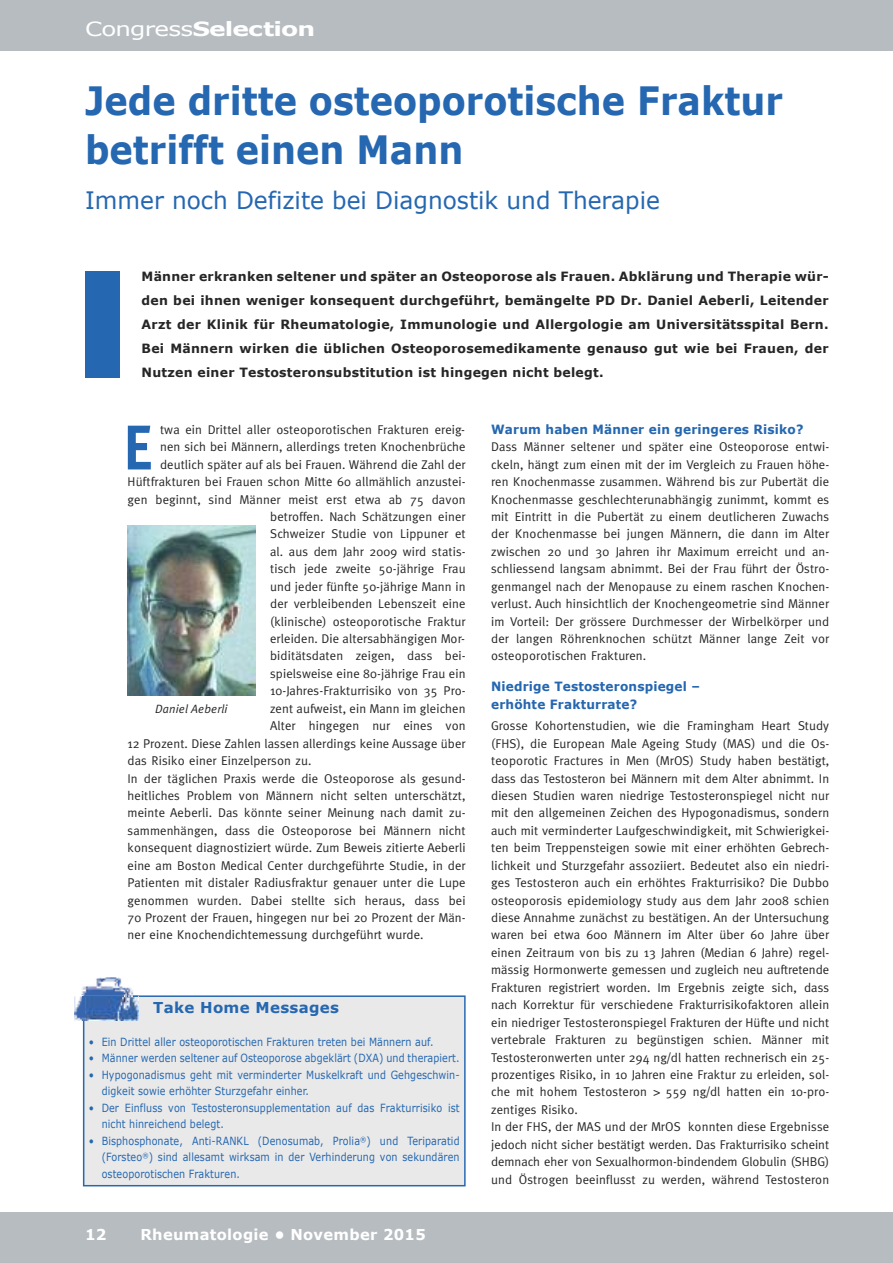
<style>
.page{position:relative;width:893px;height:1263px;background:#fff}
.page>*{position:absolute;margin:0;border:0;box-sizing:border-box;transform-origin:0 0}
.t1{font:700 63px "Meta Plus";color:#2567b0;scale:.9 1}
.t2{font:700 39px/48.8px "Verdana";color:#2567b0;scale:.9 1}
.t3{font:24px "Verdana";color:#2567b0}
.t4{font:700 19.5px "Verdana";letter-spacing:-.035em;color:#fff;scale:1.28 1}
.t5{font:700 15px "Verdana";letter-spacing:.02em;color:#fff}
.t6{font:700 15px "Verdana";letter-spacing:.02em;color:#2567b0}
.t7{font:12.75px/17.4px "Meta Plus";letter-spacing:.01em;color:#272627;text-align:justify}
.t8{font:700 12.75px/24px "Verdana";letter-spacing:.02em;color:#272627;text-align:justify}
.t9{font:700 12.75px/17.4px "Verdana";letter-spacing:.015em;color:#2567b0;scale:.95 1}
.t10{font:italic 12px "Meta Plus Normal";letter-spacing:.015em;color:#272627}
.t11{font:11.25px/16.5px "Verdana";letter-spacing:.015em;color:#2567b0;scale:.85 1}
.s1{font-weight:400}
.s2{font-family:"Univers"}
</style>
<div class="page">
<div style="left:0;top:0;width:893px;height:51px;background:#b6bcc0"></div>
<div style="left:0;top:1212px;width:893px;height:51px;background:#b6bcc0"></div>
<div style="left:85px;top:271px;width:34px;height:106px;background:#2567b0"></div>
<img style="left:128px;top:525px;width:127px;height:170px">
<div style="left:84px;top:997px;width:380px;height:188px;background:#e9e9e9"></div>
<div style="left:83px;top:995px;width:383px;height:191px;border:2px solid #2567b0"></div>
<img style="left:74px;top:977px;width:64px;height:44px">
<svg style="left:83px;top:997px;width:1px;height:24px"></svg>
<h3 class="t4" style="left:85px;top:17px;width:181px"><span class="s1">Congress</span>Selection</h3>
<h2 class="t2" style="left:85px;top:75px;width:777px">Jede dritte osteoporotische Fraktur betrifft einen Mann</h2>
<h3 class="t3" style="left:85px;top:185px;width:576px">Immer noch Defizite bei Diagnostik und Therapie</h3>
<p class="t8" style="left:142px;top:264px;width:689px">Männer erkranken seltener und später an Osteoporose als Frauen. Abklärung und Therapie wür&shy;den bei ihnen weniger konsequent durchgeführt, bemängelte PD Dr. Daniel Aeberli, Leitender Arzt der Klinik für Rheumatologie, Immunologie und Allergologie am Universitätsspital Bern.<br>Bei Männern wirken die üblichen Osteoporosemedikamente genauso gut wie bei Frauen, der Nutzen einer Testosteronsubstitution ist hingegen nicht belegt.</p>
<p class="t7" style="left:160px;top:421px;width:306px">twa ein Drittel aller osteoporotischen Frakturen ereig-</p>
<p class="t7" style="left:160px;top:438px;width:307px">nen sich bei Männern, allerdings treten Knochenbrüche</p>
<p class="t7" style="left:160px;top:456px;width:307px">deutlich später auf als bei Frauen. Während die Zahl der</p>
<p class="t7" style="left:128px;top:473px;width:340px">Hüftfrakturen bei Frauen schon Mitte 60 allmählich anzustei-</p>
<p class="t7" style="left:128px;top:490px;width:340px">gen beginnt, sind Männer meist erst etwa ab 75 davon</p>
<p class="t7" style="left:270px;top:508px;width:197px">betroffen. Nach Schätzungen einer</p>
<p class="t7" style="left:270px;top:525px;width:197px">Schweizer Studie von Lippuner et</p>
<p class="t7" style="left:270px;top:543px;width:197px">al. aus dem Jahr 2009 wird statis-</p>
<p class="t7" style="left:270px;top:560px;width:197px">tisch jede zweite 50-jährige Frau</p>
<p class="t7" style="left:270px;top:578px;width:197px">und jeder fünfte 50-jährige Mann in</p>
<p class="t7" style="left:270px;top:595px;width:197px">der verbleibenden Lebenszeit eine</p>
<p class="t7" style="left:270px;top:612px;width:197px">(klinische) osteoporotische Fraktur</p>
<p class="t7" style="left:270px;top:630px;width:196px">erleiden. Die altersabhängigen Mor-</p>
<p class="t7" style="left:270px;top:647px;width:197px">biditätsdaten zeigen, dass bei-</p>
<p class="t7" style="left:270px;top:665px;width:197px">spielsweise eine 80-jährige Frau ein</p>
<p class="t7" style="left:270px;top:682px;width:197px">10-Jahres-Frakturrisiko von 35 Pro-</p>
<p class="t7" style="left:270px;top:700px;width:197px">zent aufweist, ein Mann im gleichen</p>
<p class="t7" style="left:270px;top:717px;width:197px">Alter hingegen nur eines von</p>
<p class="t7" style="left:128px;top:734px;width:340px">12 Prozent. Diese Zahlen lassen allerdings keine Aussage über</p>
<p class="t7" style="left:128px;top:752px;width:185px">das Risiko einer Einzelperson zu.</p>
<p class="t7" style="left:128px;top:769px;width:340px">In der täglichen Praxis werde die Osteoporose als gesund-</p>
<p class="t7" style="left:128px;top:787px;width:340px">heitliches Problem von Männern nicht selten unterschätzt,</p>
<p class="t7" style="left:128px;top:804px;width:340px">meinte Aeberli. Das könnte seiner Meinung nach damit zu-</p>
<p class="t7" style="left:128px;top:822px;width:340px">sammenhängen, dass die Osteoporose bei Männern nicht</p>
<p class="t7" style="left:128px;top:839px;width:340px">konsequent diagnostiziert würde. Zum Beweis zitierte Aeberli</p>
<p class="t7" style="left:128px;top:857px;width:340px">eine am Boston Medical Center durchgeführte Studie, in der</p>
<p class="t7" style="left:128px;top:874px;width:340px">Patienten mit distaler Radiusfraktur genauer unter die Lupe</p>
<p class="t7" style="left:128px;top:891px;width:340px">genommen wurden. Dabei stellte sich heraus, dass bei</p>
<p class="t7" style="left:128px;top:909px;width:340px">70 Prozent der Frauen, hingegen nur bei 20 Prozent der Män-</p>
<p class="t7" style="left:128px;top:926px;width:298px">ner eine Knochendichtemessung durchgeführt wurde.</p>
<h1 class="t1" style="left:123px;top:411px;width:35px">E</h1>
<p class="t10" style="left:155px;top:701px;width:74px">Daniel Aeberli</p>
<p class="t6" style="left:153px;top:998px;width:187px">Take Home Messages</p>
<p class="t11" style="left:89px;top:1033px;width:407px">• Ein Drittel aller osteoporotischen Frakturen treten bei Männern auf.</p>
<p class="t11" style="left:89px;top:1050px;width:438px">• Männer werden seltener auf Osteoporose abgeklärt (DXA) und therapiert.</p>
<p class="t11" style="left:102px;top:1066px;width:423px;text-indent:-13px">• Hypogonadismus geht mit verminderter Muskelkraft und Gehgeschwin&shy;digkeit sowie erhöhter Sturzgefahr einher.</p>
<p class="t11" style="left:102px;top:1099px;width:423px;text-indent:-13px">• Der Einfluss von Testosteronsupplementation auf das Frakturrisiko ist nicht hinreichend belegt.</p>
<p class="t11" style="left:102px;top:1132px;width:423px;text-align:justify;text-indent:-13px">• Bisphosphonate, Anti-RANKL (Denosumab, Prolia<sup>®</sup>) und Teriparatid (Forsteo<sup>®</sup>) sind allesamt wirksam in der Verhinderung von sekundären osteoporotischen Frakturen.</p>
<p class="t5" style="left:85px;top:1225px;width:23px">12</p>
<p class="t5" style="left:140px;top:1225px;width:287px">Rheumatologie • November 2015</p>
<p class="t9" style="left:491px;top:420px;width:330px">Warum haben Männer ein geringeres Risiko?</p>
<p class="t7" style="left:491px;top:438px;width:340px">Dass Männer seltener und später eine Osteoporose entwi&shy;ckeln, hängt zum einen mit der im Vergleich zu Frauen höhe&shy;ren Knochenmasse zusammen. Während bis zur Pubertät die Knochenmasse geschlechterunabhängig zunimmt, kommt es mit Eintritt in die Pubertät zu einem deutlicheren Zuwachs der Knochenmasse bei jungen Männern, die dann im Alter zwischen 20 und 30 Jahren ihr Maximum erreicht und an&shy;schliessend langsam abnimmt. Bei der Frau führt der Östro&shy;genmangel nach der Menopause zu einem raschen Knochen&shy;verlust. Auch hinsichtlich der Knochengeometrie sind Männer im Vorteil: Der grössere Durchmesser der Wirbelkörper und der langen Röhrenknochen schützt Männer lange Zeit vor osteoporotischen Frakturen.</p>
<p class="t9" style="left:491px;top:677px;width:221px">Niedrige Testosteronspiegel – erhöhte Frakturrate?</p>
<p class="t7" style="left:491px;top:717px;width:340px;text-align:left">Grosse Kohortenstudien, wie die Framingham Heart Study (FHS), die European Male Ageing Study (MAS) und die Os&shy;teoporotic Fractures in Men (MrOS) Study haben bestätigt, dass das Testosteron bei Männern mit dem Alter abnimmt. In diesen Studien waren niedrige Testosteronspiegel nicht nur mit den allgemeinen Zeichen des Hypogonadismus, sondern auch mit verminderter Laufgeschwindigkeit, mit Schwierigkei&shy;ten beim Treppensteigen sowie mit einer erhöhten Gebrech&shy;lichkeit und Sturzgefahr assoziiert. Bedeutet also ein niedri&shy;ges Testosteron auch ein erhöhtes Frakturrisiko? Die Dubbo osteoporosis epidemiology study aus dem Jahr 2008 schien diese Annahme zunächst zu bestätigen. An der Untersuchung waren bei etwa 600 Männern im Alter über 60 Jahre über einen Zeitraum von bis zu 13 Jahren (Median 6 Jahre) regel&shy;mässig Hormonwerte gemessen und zugleich neu auftretende Frakturen registriert worden. Im Ergebnis zeigte sich, dass nach Korrektur für verschiedene Frakturrisikofaktoren allein ein niedriger Testosteronspiegel Frakturen der Hüfte und nicht vertebrale Frakturen zu begünstigen schien. Männer mit Testosteronwerten unter 294 ng/dl hatten rechnerisch ein 25- prozentiges Risiko, in 10 Jahren eine Fraktur zu erleiden, sol&shy;che mit hohem Testosteron <span class="s2">&gt;</span> 559 ng/dl hatten ein 10-pro&shy;zentiges Risiko.<br>In der FHS, der MAS und der MrOS konnten diese Ergebnisse jedoch nicht sicher bestätigt werden. Das Frakturrisiko scheint demnach eher von Sexualhormon-bindendem Globulin (SHBG) und Östrogen beeinflusst zu werden, während Testosteron</p>
</div>
